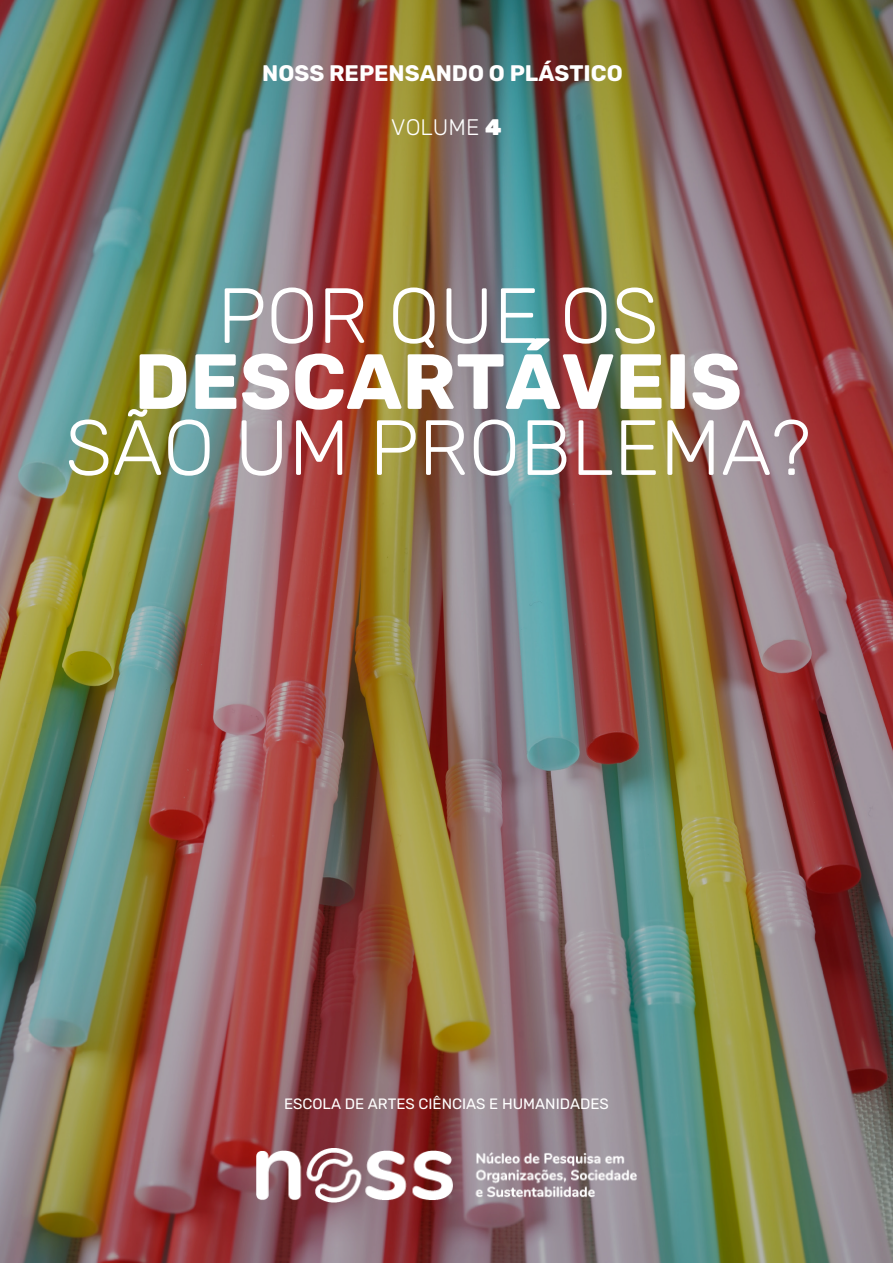
<style>
.page{position:relative;width:893px;height:1263px;background:#fff}
.page>*{position:absolute;margin:0;border:0;box-sizing:border-box;transform-origin:0 0}
.t1{font:300 78px "Rubik";color:#fff}
.t2{font:700 78px "Rubik";color:#fff}
.t3{font:700 22.5px "Rubik";color:#fff}
.t4{font:300 22.5px "Rubik";color:#fff}
.t5{font:15px "Rubik";color:#fff}
.s1{font-weight:900}
</style>
<div class="page">
<img style="left:0;top:0;width:893px;height:1263px">
<img style="left:256px;top:1148px;width:380px;height:55px">
<p class="t3" style="left:262px;top:61px;width:362px">NOSS REPENSANDO O PLÁSTICO</p>
<p class="t4" style="left:391px;top:115px;width:112px">VOLUME <span class="s1">4</span></p>
<p class="t1" style="left:217px;top:272px;width:443px">POR QUE OS</p>
<p class="t2" style="left:134px;top:338px;width:609px">DESCARTÁVEIS</p>
<p class="t1" style="left:65px;top:404px;width:747px">SÃO UM PROBLEMA?</p>
<p class="t5" style="left:284px;top:1095px;width:326px">ESCOLA DE ARTES CIÊNCIAS E HUMANIDADES</p>
</div>
